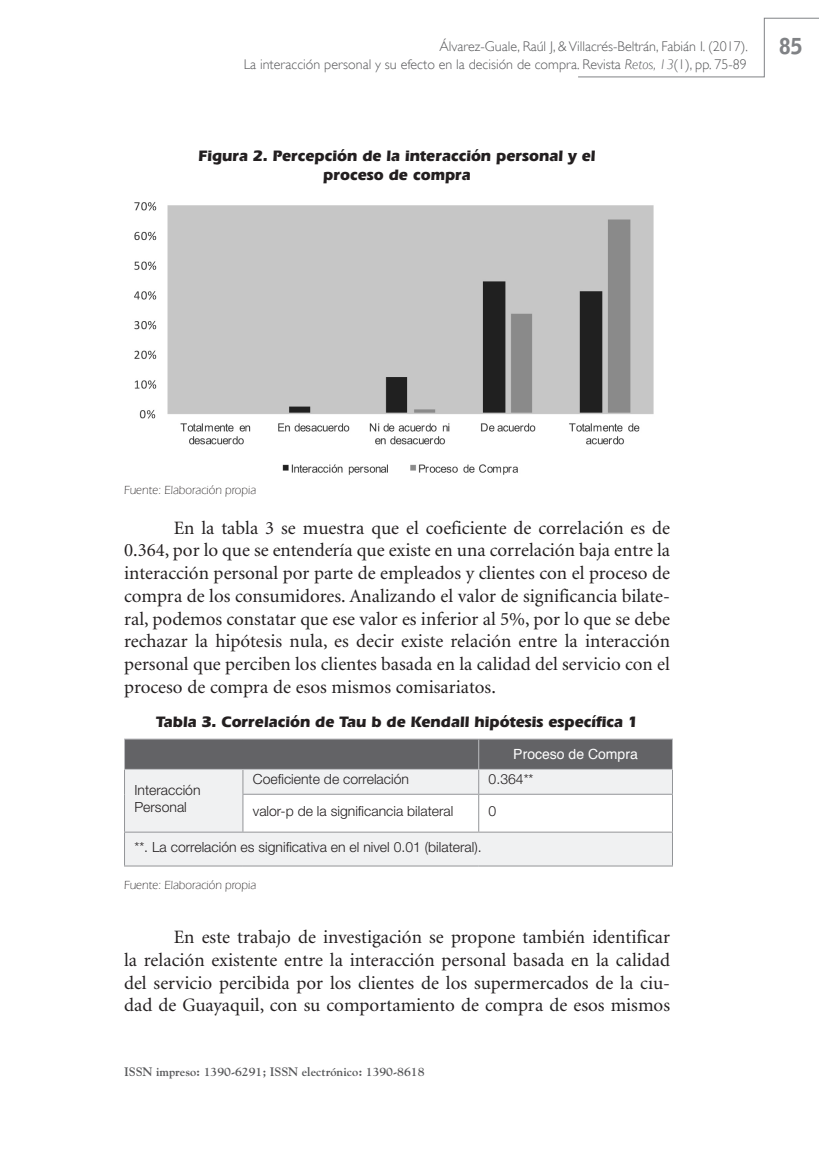
<style>
.page{position:relative;width:819px;height:1151px;background:#fff}
.page>*{position:absolute;margin:0;border:0;box-sizing:border-box;transform-origin:0 0}
.t1{font:900 21.88px "Bell Gothic Std";color:#808285;scale:.95 1}
.PÁRRAFO{font:18.9px/22.8px "Minion";color:#231f20;text-align:justify}
.título_cuadros_y_gra{font:700 15.75px/18.9px "Eras IT Cby BT";color:#231f20;text-align:center}
.texto_cuadros_intern{font:300 14px/16.8px "Helvetica Neue LT Std";color:#231f20}
.t2{font:300 14px/17.5px "Gill Sans";color:#57585a;text-align:right}
.texto_encabezados{font:14px "Helvetica";color:#fff}
.fuente{font:300 12.25px "Eras IT Cby BT";color:#231f20}
.t3{font:700 12.25px "Goudy";color:#57585a}
.s1{font-style:italic}
</style>
<div class="page">
<div style="left:125px;top:833px;width:547px;height:32px;background:#f0f1f2"></div>
<hr style="left:124px;top:832px;width:119px;height:1px;background:#939598">
<svg style="left:124px;top:740px;width:549px;height:92px"></svg>
<hr style="left:124px;top:794px;width:1px;height:38px;background:#939598">
<hr style="left:124px;top:832px;width:1px;height:33px;background:#939598">
<hr style="left:672px;top:832px;width:1px;height:33px;background:#939598">
<hr style="left:124px;top:865px;width:119px;height:1px;background:#939598">
<hr style="left:243px;top:865px;width:235px;height:1px;background:#939598">
<hr style="left:478px;top:865px;width:195px;height:1px;background:#939598">
<hr style="left:124px;top:739px;width:119px;height:1px;background:#bcbdc0">
<hr style="left:124px;top:739px;width:1px;height:30px;background:#bcbdc0">
<hr style="left:243px;top:739px;width:235px;height:1px;background:#bcbdc0">
<hr style="left:478px;top:739px;width:195px;height:1px;background:#bcbdc0">
<hr style="left:672px;top:739px;width:1px;height:30px;background:#bcbdc0">
<hr style="left:124px;top:769px;width:119px;height:1px;background:#bcbdc0">
<hr style="left:243px;top:769px;width:235px;height:1px;background:#bcbdc0">
<hr style="left:478px;top:769px;width:195px;height:1px;background:#bcbdc0">
<hr style="left:242px;top:794px;width:236px;height:1px;background:#939598">
<hr style="left:242px;top:795px;width:1px;height:37px;background:#939598">
<hr style="left:243px;top:832px;width:235px;height:1px;background:#939598">
<hr style="left:478px;top:794px;width:195px;height:1px;background:#939598">
<hr style="left:478px;top:795px;width:1px;height:37px;background:#939598">
<hr style="left:672px;top:795px;width:1px;height:37px;background:#939598">
<hr style="left:478px;top:832px;width:195px;height:1px;background:#939598">
<img style="left:134px;top:202px;width:520px;height:273px">
<svg style="left:578px;top:17px;width:241px;height:61px"></svg>
<p class="t2" style="left:244px;top:38px;width:505px">Álvarez-Guale, Raúl J, &amp; Villacrés-Beltrán, Fabián I. (2017).<br>La interacción personal y su efecto en la decisión de compra. Revista <span class="s1">Retos, 13</span>(1), pp. 75-89</p>
<p class="título_cuadros_y_gra" style="left:198px;top:146px;width:398px">Figura 2. Percepción de la interacción personal y el proceso de compra</p>
<p class="t1" style="left:779px;top:33px;width:26px">85</p>
<p class="fuente" style="left:124px;top:483px;width:134px">Fuente: Elaboración propia</p>
<p class="PÁRRAFO" style="left:124px;top:517px;width:547px;text-indent:50px">En la tabla 3 se muestra que el coeficiente de correlación es de 0.364, por lo que se entendería que existe en una correlación baja entre la interacción personal por parte de empleados y clientes con el proceso de compra de los consumidores. Analizando el valor de significancia bilate&shy;ral, podemos constatar que ese valor es inferior al 5%, por lo que se debe rechazar la hipótesis nula, es decir existe relación entre la interacción personal que perciben los clientes basada en la calidad del servicio con el proceso de compra de esos mismos comisariatos.</p>
<p class="título_cuadros_y_gra" style="left:156px;top:712px;width:483px">Tabla 3. Correlación de Tau b de Kendall hipótesis específica 1</p>
<p class="texto_encabezados" style="left:513px;top:744px;width:126px">Proceso de Compra</p>
<p class="texto_cuadros_intern" style="left:134px;top:781px;width:68px">Interacción<br>Personal</p>
<p class="texto_cuadros_intern" style="left:253px;top:771px;width:158px">Coeficiente de correlación</p>
<p class="texto_cuadros_intern" style="left:488px;top:771px;width:46px">0.364**</p>
<p class="texto_cuadros_intern" style="left:253px;top:802px;width:202px">valor-p de la significancia bilateral</p>
<p class="texto_cuadros_intern" style="left:488px;top:802px;width:9px">0</p>
<p class="texto_cuadros_intern" style="left:134px;top:838px;width:349px">**. La correlación es significativa en el nivel 0.01 (bilateral).</p>
<p class="fuente" style="left:124px;top:878px;width:134px">Fuente: Elaboración propia</p>
<p class="PÁRRAFO" style="left:124px;top:926px;width:547px;text-indent:50px">En este trabajo de investigación se propone también identificar la relación existente entre la interacción personal basada en la calidad del servicio percibida por los clientes de los supermercados de la ciu&shy;dad de Guayaquil, con su comportamiento de compra de esos mismos</p>
<p class="t3" style="left:124px;top:1064px;width:302px">ISSN impreso: 1390-6291; ISSN electrónico: 1390-8618</p>
</div>
